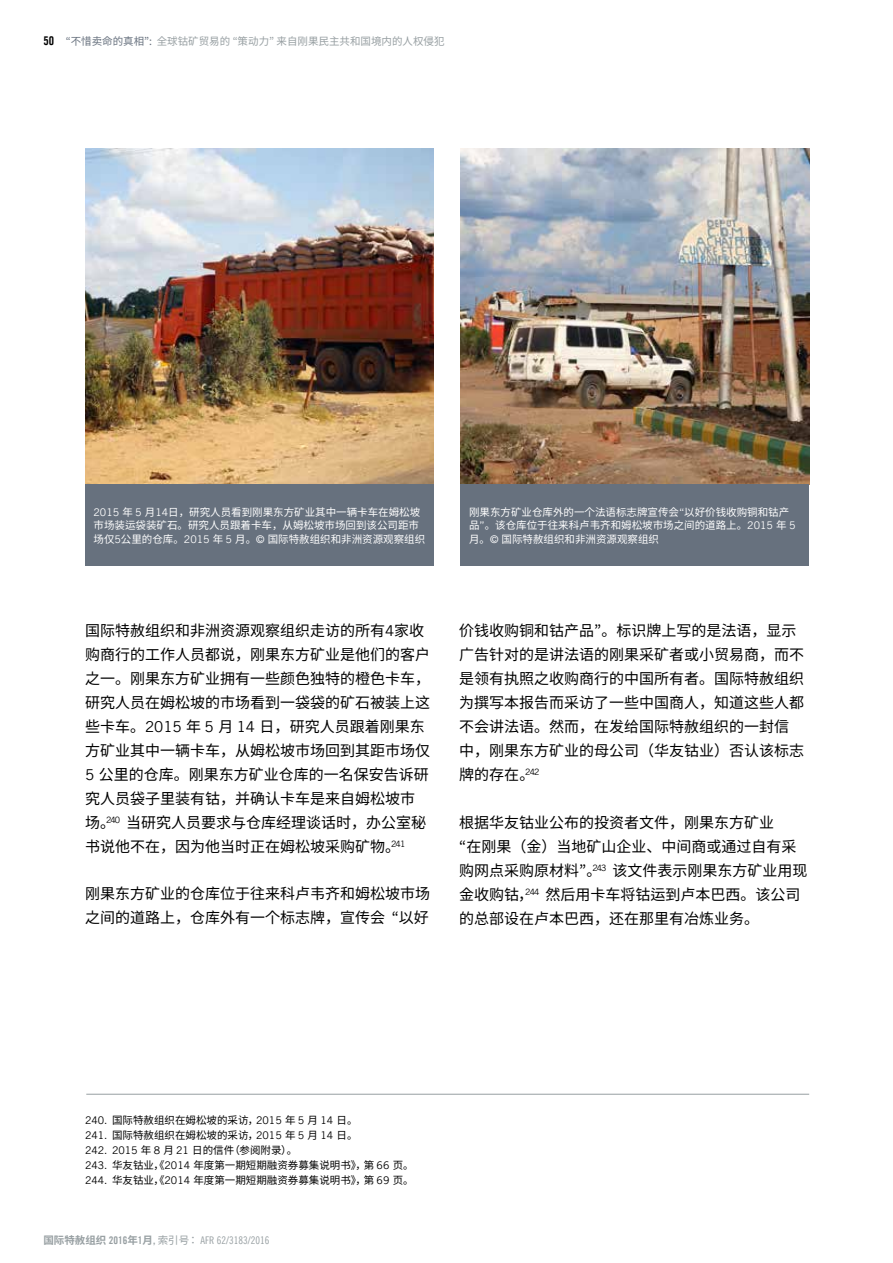
<style>
.page{position:relative;width:893px;height:1263px;background:#fff}
.page>*{position:absolute;margin:0;border:0;box-sizing:border-box;transform-origin:0 0}
.t1{font:15px/24px "Noto Sans CJ Kjp";color:#000}
.t2{font:10.5px/13.5px "Noto Sans CJ Kjp";color:#fff}
.t3{font:10.5px/15px "Noto Sans CJ Kjp";color:#000}
.t4{font:10.5px "Noto Sans CJ Kjp";color:#979fa2}
.t5{font:10.5px "Amnesty Trade Gothic Cn 18";color:#979fa2}
.s1{font-family:"Amnesty Trade Gothic Bd Cn 20";font-size:12px;color:#000}
.s2{color:#67717e}
.s3{font-family:"Amnesty Trade Gothic"}
.s4{font-family:"Noto Sans CJ Kjp";font-weight:700}
.s5{font-family:"Amnesty Trade Gothic Bd Cn 20"}
.s6{font-family:"Noto Sans CJ Kjp"}
</style>
<div class="page">
<hr style="left:86px;top:1094px;width:723px;height:1px;background:#979fa2">
<img style="left:85px;top:149px;width:349px;height:336px">
<div style="left:85px;top:485px;width:349px;height:81px;background:#67717e"></div>
<img style="left:460px;top:149px;width:349px;height:336px">
<div style="left:460px;top:485px;width:349px;height:81px;background:#67717e"></div>
<p class="t4" style="left:43px;top:35px;width:403px"><span class="s1">50</span> <span class="s2">“不惜卖命的真相”:</span> 全球钴矿贸易的 “策动力” 来自刚果民主共和国境内的人权侵犯</p>
<p class="t2" style="left:94px;top:506px;width:333px"><span class="s3">2015</span> 年 <span class="s3">5</span> 月<span class="s3">14</span>日，研究人员看到刚果东方矿业其中一辆卡车在姆松坡市场装运袋装矿石。研究人员跟着卡车，从姆松坡市场回到该公司距市场仅<span class="s3">5</span>公里的仓库。<span class="s3">2015</span> 年 <span class="s3">5</span> 月。<span class="s3">©</span> 国际特赦组织和非洲资源观察组织</p>
<p class="t2" style="left:469px;top:506px;width:328px">刚果东方矿业仓库外的一个法语标志牌宣传会<span class="s3">“</span>以好价钱收购铜和钴产品<span class="s3">”</span>。该仓库位于往来科卢韦齐和姆松坡市场之间的道路上。<span class="s3">2015</span> 年 <span class="s3">5</span>月。<span class="s3">©</span> 国际特赦组织和非洲资源观察组织</p>
<p class="t1" style="left:85px;top:619px;width:347px">国际特赦组织和非洲资源观察组织走访的所有<span class="s3">4</span>家收购商行的工作人员都说，刚果东方矿业是他们的客户之一。刚果东方矿业拥有一些颜色独特的橙色卡车，研究人员在姆松坡的市场看到一袋袋的矿石被装上这些卡车。<span class="s3">2015</span> 年 <span class="s3">5</span> 月 <span class="s3">14</span> 日，研究人员跟着刚果东方矿业其中一辆卡车，从姆松坡市场回到其距市场仅<br><span class="s3">5</span> 公里的仓库。刚果东方矿业仓库的一名保安告诉研究人员袋子里装有钴，并确认卡车是来自姆松坡市场。<sup>240</sup> 当研究人员要求与仓库经理谈话时，办公室秘书说他不在，因为他当时正在姆松坡采购矿物。<sup>241</sup></p>
<p class="t1" style="left:85px;top:882px;width:346px">刚果东方矿业的仓库位于往来科卢韦齐和姆松坡市场之间的道路上，仓库外有一个标志牌，宣传会 “以好</p>
<p class="t1" style="left:459px;top:619px;width:346px">价钱收购铜和钴产品”。标识牌上写的是法语，显示广告针对的是讲法语的刚果采矿者或小贸易商，而不是领有执照之收购商行的中国所有者。国际特赦组织为撰写本报告而采访了一些中国商人，知道这些人都不会讲法语。然而，在发给国际特赦组织的一封信中，刚果东方矿业的母公司（华友钴业）否认该标志牌的存在。<sup>242</sup></p>
<p class="t1" style="left:459px;top:810px;width:350px">根据华友钴业公布的投资者文件，刚果东方矿业<br>“在刚果（金）当地矿山企业、中间商或通过自有采购网点采购原材料”。<sup>243</sup> 该文件表示刚果东方矿业用现金收购钴，<sup>244</sup> 然后用卡车将钴运到卢本巴西。该公司的总部设在卢本巴西，还在那里有冶炼业务。</p>
<p class="t3" style="left:85px;top:1112px;width:330px"><span class="s3">240.</span> 国际特赦组织在姆松坡的采访，<span class="s3">2015</span> 年 <span class="s3">5</span> 月 <span class="s3">14</span> 日。<br><span class="s3">241.</span> 国际特赦组织在姆松坡的采访，<span class="s3">2015</span> 年 <span class="s3">5</span> 月 <span class="s3">14</span> 日。<br><span class="s3">242. 2015</span> 年 <span class="s3">8</span> 月 <span class="s3">21</span> 日的信件（参阅附录）。<br><span class="s3">243.</span> 华友钴业，《<span class="s3">2014</span> 年度第一期短期融资券募集说明书》，第 <span class="s3">66</span> 页。<span class="s3">244.</span> 华友钴业，《<span class="s3">2014</span> 年度第一期短期融资券募集说明书》，第 <span class="s3">69</span> 页。</p>
<p class="t5" style="left:43px;top:1234px;width:227px"><span class="s4">国际特赦组织</span> <span class="s5">2016</span><span class="s4">年</span><span class="s5">1</span><span class="s4">月</span><span class="s5">,</span> <span class="s6">索引号：</span> AFR 62/3183/2016</p>
</div>
